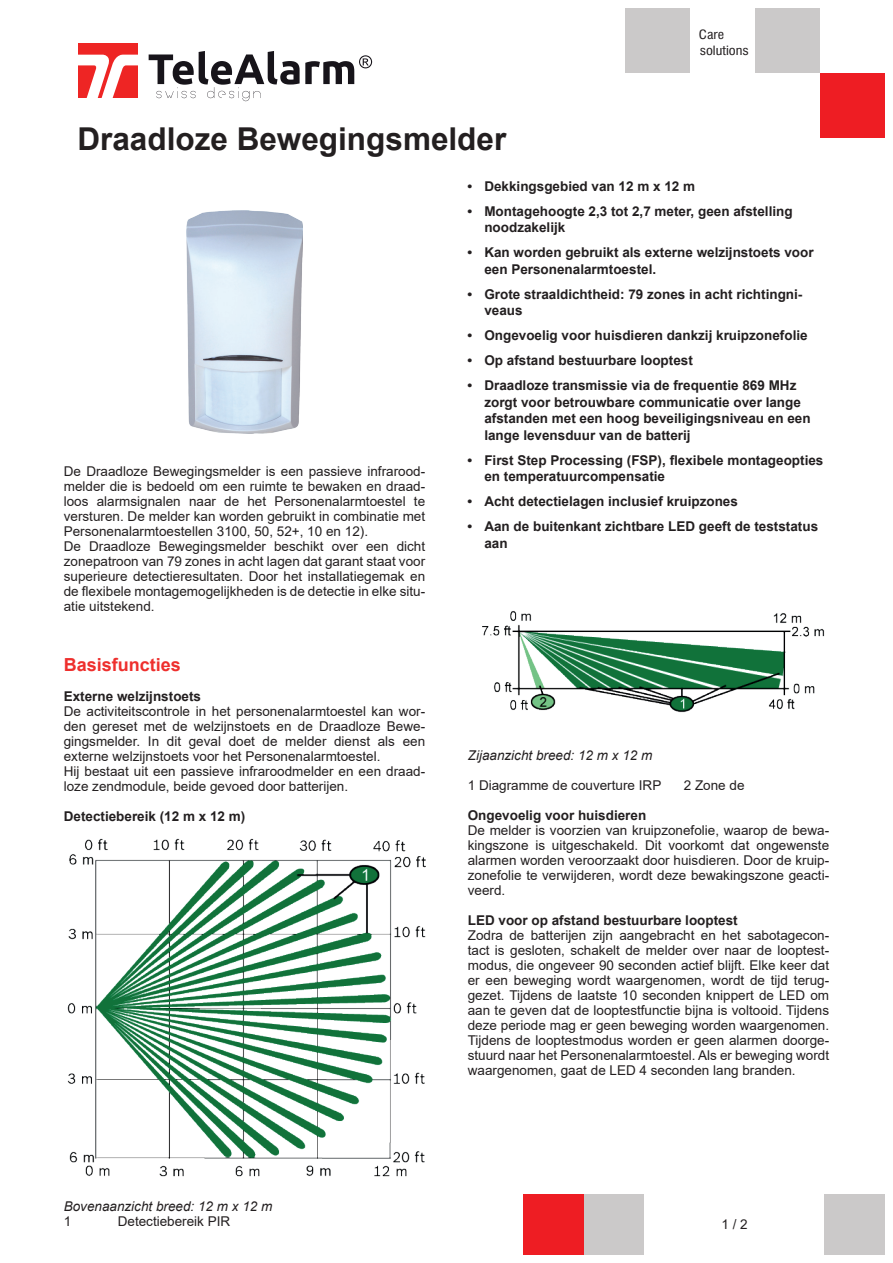
<style>
.page{position:relative;width:893px;height:1263px;background:#fff}
.page>*{position:absolute;margin:0;border:0;box-sizing:border-box;transform-origin:0 0}
.t1{font:700 31.5px "Arial";color:#231f20}
.t2{font:700 18px "Arial";color:#ee2f2d}
.t3{font:13.5px/15px "Arial";color:#231f20}
.t4{font:700 13.5px/16.5px "Arial";color:#231f20}
.t5{font:italic 13.5px "Arial";color:#231f20}
.t6{font:condensed 12.45px/16px "Swiss 721 BT";color:#231f20;scale:1.17 1}
</style>
<div class="page">
<div style="left:78px;top:43px;width:60px;height:55px;background:#ee2524"></div>
<svg style="left:78px;top:51px;width:294px;height:51px"></svg>
<div style="left:625px;top:9px;width:65px;height:64px;background:#cbc9c9"></div>
<div style="left:755px;top:9px;width:65px;height:64px;background:#cbc9c9"></div>
<div style="left:820px;top:73px;width:64px;height:65px;background:#ee1d23"></div>
<div style="left:583px;top:1194px;width:60px;height:60px;background:#cbc9c9"></div>
<div style="left:824px;top:1194px;width:60px;height:60px;background:#cbc9c9"></div>
<div style="left:523px;top:1194px;width:60px;height:60px;background:#ee1d23"></div>
<img style="left:186px;top:211px;width:117px;height:223px">
<img style="left:67px;top:838px;width:358px;height:339px">
<img style="left:483px;top:611px;width:341px;height:102px">
<h1 class="t1" style="left:77px;top:116px;width:430px">Draadloze Bewegingsmelder</h1>
<p class="t6" style="left:699px;top:26px;width:44px">Care solutions</p>
<p class="t3" style="left:64px;top:463px;width:363px">De Draadloze Bewegingsmelder is een passieve infrarood&shy;melder die is bedoeld om een ruimte te bewaken en draad&shy;loos alarmsignalen naar de het Personenalarmtoestel te versturen. De melder kan worden gebruikt in combinatie met Personenalarmtoestellen 3100, 50, 52+, 10 en 12).<br>De Draadloze Bewegingsmelder beschikt over een dicht zonepatroon van 79 zones in acht lagen dat garant staat voor superieure detectieresultaten. Door het installatiegemak en de flexibele montagemogelijkheden is de detectie in elke situ&shy;atie uitstekend.</p>
<h2 class="t2" style="left:64px;top:652px;width:119px">Basisfuncties</h2>
<p class="t4" style="left:64px;top:688px;width:139px">Externe welzijnstoets</p>
<p class="t3" style="left:64px;top:703px;width:363px">De activiteitscontrole in het personenalarmtoestel kan wor&shy;den gereset met de welzijnstoets en de Draadloze Bewe&shy;gingsmelder. In dit geval doet de melder dienst als een externe welzijnstoets voor het Personenalarmtoestel.<br>Hij bestaat uit een passieve infraroodmelder en een draad&shy;loze zendmodule, beide gevoed door batterijen.</p>
<p class="t4" style="left:64px;top:808px;width:183px">Detectiebereik (12 m x 12 m)</p>
<p class="t4" style="left:467px;top:178px;width:229px">• Dekkingsgebied van 12 m x 12 m</p>
<p class="t4" style="left:484px;top:203px;width:310px;text-indent:-17px">• Montagehoogte 2,3 tot 2,7 meter, geen afstelling noodzakelijk</p>
<p class="t4" style="left:484px;top:244px;width:331px;text-indent:-17px">• Kan worden gebruikt als externe welzijnstoets voor een Personenalarmtoestel.</p>
<p class="t4" style="left:484px;top:286px;width:320px;text-indent:-17px">• Grote straaldichtheid: 79 zones in acht richtingni&shy;veaus</p>
<p class="t4" style="left:467px;top:327px;width:342px">• Ongevoelig voor huisdieren dankzij kruipzonefolie</p>
<p class="t4" style="left:467px;top:352px;width:227px">• Op afstand bestuurbare looptest</p>
<p class="t4" style="left:484px;top:377px;width:328px;text-indent:-17px">• Draadloze transmissie via de frequentie 869 MHz zorgt voor betrouwbare communicatie over lange afstanden met een hoog beveiligingsniveau en een lange levensduur van de batterij</p>
<p class="t4" style="left:484px;top:452px;width:341px;text-indent:-17px">• First Step Processing (FSP), flexibele montageopties en temperatuurcompensatie</p>
<p class="t4" style="left:467px;top:493px;width:272px">• Acht detectielagen inclusief kruipzones</p>
<p class="t4" style="left:484px;top:518px;width:335px;text-indent:-17px">• Aan de buitenkant zichtbare LED geeft de teststatus aan</p>
<p class="t5" style="left:468px;top:747px;width:186px">Zijaanzicht breed: 12 m x 12 m</p>
<p class="t3" style="left:468px;top:778px;width:195px">1 Diagramme de couverture IRP</p>
<p class="t3" style="left:684px;top:778px;width:62px">2 Zone de</p>
<p class="t4" style="left:468px;top:807px;width:180px">Ongevoelig voor huisdieren</p>
<p class="t3" style="left:468px;top:823px;width:363px;text-align:justify">De melder is voorzien van kruipzonefolie, waarop de bewa&shy;kingszone is uitgeschakeld. Dit voorkomt dat ongewenste alarmen worden veroorzaakt door huisdieren. Door de kruip&shy;zonefolie te verwijderen, wordt deze bewakingszone geacti&shy;veerd.</p>
<p class="t4" style="left:468px;top:912px;width:272px">LED voor op afstand bestuurbare looptest</p>
<p class="t3" style="left:468px;top:928px;width:363px;text-align:justify">Zodra de batterijen zijn aangebracht en het sabotagecon&shy;tact is gesloten, schakelt de melder over naar de looptest&shy;modus, die ongeveer 90 seconden actief blijft. Elke keer dat er een beweging wordt waargenomen, wordt de tijd terug&shy;gezet. Tijdens de laatste 10 seconden knippert de LED om aan te geven dat de looptestfunctie bijna is voltooid. Tijdens deze periode mag er geen beweging worden waargenomen.<br>Tijdens de looptestmodus worden er geen alarmen doorge&shy;stuurd naar het Personenalarmtoestel. Als er beweging wordt waargenomen, gaat de LED 4 seconden lang branden.</p>
<p class="t5" style="left:64px;top:1197px;width:210px">Bovenaanzicht breed: 12 m x 12 m</p>
<p class="t3" style="left:64px;top:1213px;width:9px">1</p>
<p class="t3" style="left:118px;top:1213px;width:114px">Detectiebereik PIR</p>
<p class="t3" style="left:721px;top:1217px;width:28px">1 / 2</p>
</div>
